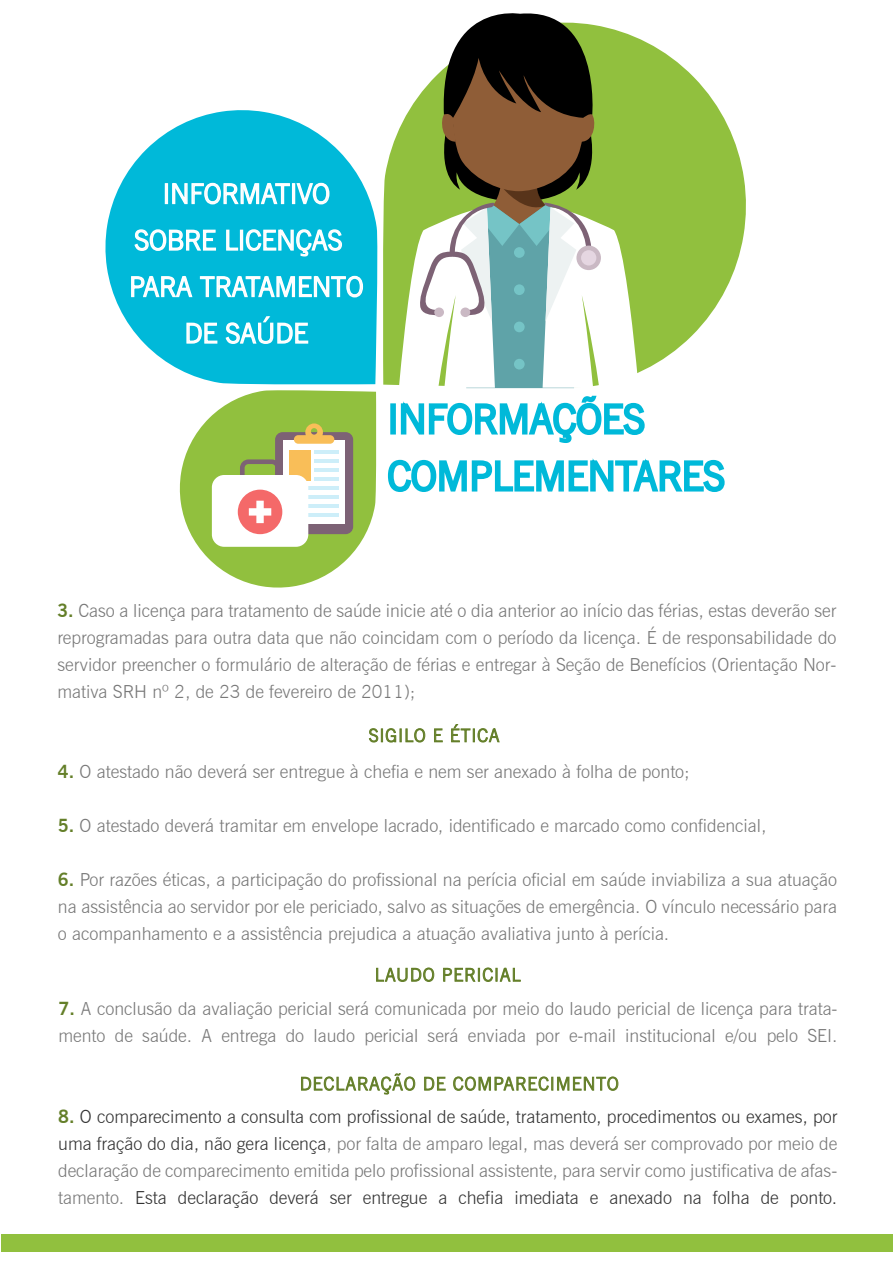
<style>
.page{position:relative;width:893px;height:1263px;background:#fff}
.page>*{position:absolute;margin:0;border:0;box-sizing:border-box;transform-origin:0 0}
.t1{font:300 27px/46.5px "News Gothic BT";color:#fff;text-align:center}
.t2{font:300 18px/27px "News Gothic BT";color:#787878;text-align:justify}
.t3{font:300 18px/27px "News Gothic BT";color:#333;text-align:justify}
.t4{font:300 18px "News Gothic BT";letter-spacing:.05em;color:#647f29}
.s1{font-weight:700;color:#647f29}
.s2{color:#787878}
</style>
<div class="page">
<svg style="left:383px;top:42px;width:363px;height:343px;fill:#91c03e"></svg>
<svg style="left:105px;top:110px;width:273px;height:275px;fill:#00b9d9"></svg>
<div style="left:2px;top:1234px;width:891px;height:18px;background:#91c03e"></div>
<div style="left:165px;top:183px;width:3px;height:21px;border:2px solid #fff"></div>
<svg style="left:171px;top:180px;width:159px;height:26px"></svg>
<svg style="left:133px;top:228px;width:84px;height:24px"></svg>
<svg style="left:225px;top:229px;width:14px;height:22px"></svg>
<div style="left:240px;top:230px;width:3px;height:21px;border:2px solid #fff"></div>
<svg style="left:245px;top:226px;width:98px;height:31px"></svg>
<svg style="left:130px;top:275px;width:63px;height:23px"></svg>
<svg style="left:199px;top:273px;width:165px;height:26px"></svg>
<svg style="left:186px;top:322px;width:32px;height:22px"></svg>
<svg style="left:225px;top:315px;width:84px;height:30px"></svg>
<div style="left:390px;top:403px;width:6px;height:31px;border:3px solid #00b9d9"></div>
<svg style="left:387px;top:458px;width:338px;height:34px"></svg>
<svg style="left:399px;top:13px;width:248px;height:430px"></svg>
<div style="left:576px;top:246px;width:25px;height:24px;background:#cab9c4;border-radius:50%"></div>
<div style="left:581px;top:250px;width:15px;height:15px;background:#e5d6e1;border-radius:50%"></div>
<svg style="left:179px;top:390px;width:198px;height:198px"></svg>
<svg style="left:368px;top:728px;width:58px;height:15px"></svg>
<svg style="left:434px;top:728px;width:9px;height:14px"></svg>
<svg style="left:451px;top:724px;width:49px;height:19px"></svg>
<svg style="left:376px;top:967px;width:59px;height:15px"></svg>
<svg style="left:443px;top:967px;width:78px;height:15px"></svg>
<svg style="left:301px;top:1073px;width:115px;height:22px"></svg>
<svg style="left:424px;top:1076px;width:22px;height:15px"></svg>
<svg style="left:453px;top:1076px;width:166px;height:15px"></svg>
<h1 class="t1" style="left:129px;top:170px;width:236px">INFORMATIVO<br>SOBRE LICENÇAS<br>PARA TRATAMENTO<br>DE SAÚDE</h1>
<p class="t2" style="left:57px;top:597px;width:781px"><span class="s1">3.</span> Caso a licença para tratamento de saúde inicie até o dia anterior ao início das férias, estas deverão ser reprogramadas para outra data que não coincidam com o período da licença. É de responsabilidade do servidor preencher o formulário de alteração de férias e entregar à Seção de Benefícios (Orientação Nor&shy;mativa SRH nº 2, de 23 de fevereiro de 2011);</p>
<p class="t4" style="left:369px;top:724px;width:132px">SIGILO E ÉTICA</p>
<p class="t2" style="left:58px;top:758px;width:633px"><span class="s1">4.</span> O atestado não deverá ser entregue à chefia e nem ser anexado à folha de ponto;</p>
<p class="t2" style="left:58px;top:812px;width:710px"><span class="s1">5.</span> O atestado deverá tramitar em envelope lacrado, identificado e marcado como confidencial,</p>
<p class="t2" style="left:58px;top:866px;width:781px"><span class="s1">6.</span> Por razões éticas, a participação do profissional na perícia oficial em saúde inviabiliza a sua atuação na assistência ao servidor por ele periciado, salvo as situações de emergência. O vínculo necessário para o acompanhamento e a assistência prejudica a atuação avaliativa junto à perícia.</p>
<p class="t4" style="left:375px;top:964px;width:147px">LAUDO PERICIAL</p>
<p class="t2" style="left:58px;top:995px;width:781px"><span class="s1">7.</span> A conclusão da avaliação pericial será comunicada por meio do laudo pericial de licença para trata&shy;mento de saúde. A entrega do laudo pericial será enviada por e-mail institucional e/ou pelo SEI.</p>
<p class="t4" style="left:300px;top:1073px;width:321px">DECLARAÇÃO DE COMPARECIMENTO</p>
<p class="t3" style="left:58px;top:1103px;width:781px"><span class="s1">8.</span> O comparecimento a consulta com profissional de saúde, tratamento, procedimentos ou exames, por uma fração do dia, não gera licença<span class="s2">, por falta de amparo legal, mas deverá ser comprovado por meio de declaração de comparecimento emitida pelo profissional assistente, para servir como justificativa de afas&shy;tamento.</span> Esta declaração deverá ser entregue a chefia imediata e anexado na folha de ponto.</p>
</div>
